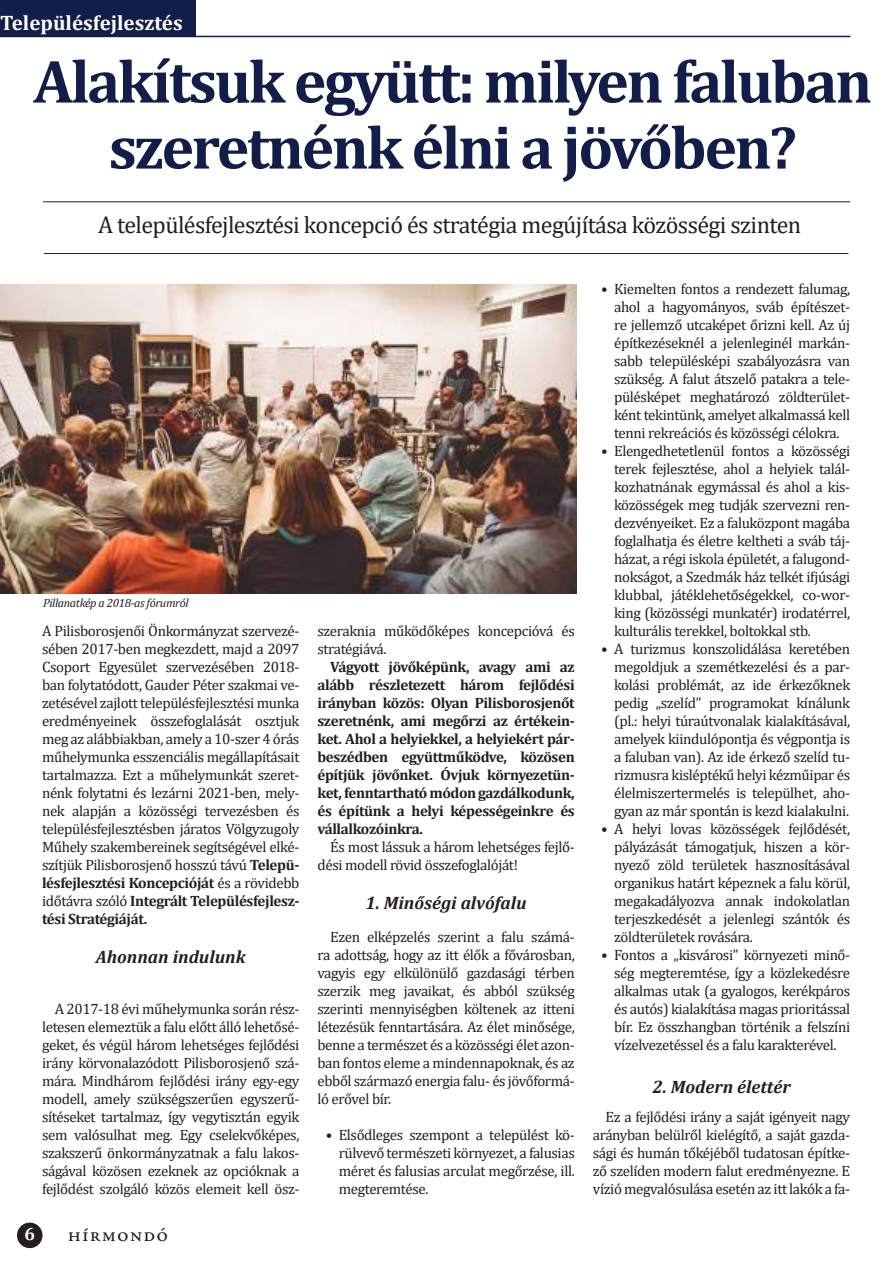
<style>
.page{position:relative;width:893px;height:1263px;background:#fff}
.page>*{position:absolute;margin:0;border:0;box-sizing:border-box;transform-origin:0 0}
.t1{font:700 61.5px/66px "Cambria";letter-spacing:-.04em;color:#121d49;text-align:center}
.t2{font:24px "Cambria";letter-spacing:-.025em;color:#241f1f}
.t3{font:700 21px "Cambria";color:#fff}
.t4{font:21px "Adobe Jenson Pro";letter-spacing:.05em;color:#241f1f}
.t5{font:italic 700 18px "Cambria";color:#241f1f}
.t6{font:700 18px "Cambria";color:#fff}
.t7{font:15px/18px "Cambria";letter-spacing:-.025em;color:#241f1f;text-align:justify}
.t8{font:700 15px/18px "Cambria";letter-spacing:-.025em;color:#241f1f;text-align:justify}
.t9{font:italic 12px "Cambria";letter-spacing:-.03em;color:#241f1f}
.s1{font-weight:700}
</style>
<div class="page">
<hr style="left:0;top:36px;width:850px;height:1px;background:#121d49">
<hr style="left:43px;top:201px;width:807px;height:1px;background:#241f1f">
<hr style="left:44px;top:253px;width:804px;height:1px;background:#241f1f">
<img style="left:0;top:284px;width:577px;height:309px">
<div style="left:0;top:0;width:196px;height:36px;background:#121d49"></div>
<div style="left:17px;top:1222px;width:26px;height:26px;background:#241f1f;border-radius:50%"></div>
<h3 class="t3" style="left:0;top:8px;width:184px">Településfejlesztés</h3>
<h1 class="t1" style="left:33px;top:47px;width:840px">Alakítsuk együtt: milyen faluban szeretnénk élni a jövőben?</h1>
<h2 class="t2" style="left:98px;top:211px;width:705px">A településfejlesztési koncepció és stratégia megújítása közösségi szinten</h2>
<p class="t9" style="left:43px;top:595px;width:147px">Pillanatkép a 2018-as fórumról</p>
<p class="t7" style="left:42px;top:621px;width:259px">A Pilisborosjenői Önkormányzat szervezé&shy;sében 2017-ben megkezdett, majd a 2097<br>Csoport Egyesület szervezésében 2018- ban folytatódott, Gauder Péter szakmai ve&shy;zetésével zajlott településfejlesztési munka eredményeinek összefoglalását osztjuk meg az alábbiakban, amely a 10-szer 4 órás műhelymunka esszenciális megállapításait tartalmazza. Ezt a műhelymunkát szeret&shy;nénk folytatni és lezárni 2021-ben, mely&shy;nek alapján a közösségi tervezésben és településfejlesztésben járatos Völgyzugoly Műhely szakembereinek segítségével elké&shy;szítjük Pilisborosjenő hosszú távú <span class="s1">Telepü&shy;lésfejlesztési Koncepcióját</span> és a rövidebb időtávra szóló <span class="s1">Integrált Településfejlesz&shy;tési Stratégiáját.</span></p>
<p class="t5" style="left:96px;top:944px;width:151px">Ahonnan indulunk</p>
<p class="t7" style="left:42px;top:999px;width:259px;text-indent:13px">A 2017-18 évi műhelymunka során rész&shy;letesen elemeztük a falu előtt álló lehetősé&shy;geket, és végül három lehetséges fejlődési irány körvonalazódott Pilisborosjenő szá&shy;mára. Mindhárom fejlődési irány egy-egy modell, amely szükségszerűen egyszerű&shy;sítéseket tartalmaz, így vegytisztán egyik sem valósulhat meg. Egy cselekvőképes, szakszerű önkormányzatnak a falu lakos&shy;ságával közösen ezeknek az opcióknak a fejlődést szolgáló közös elemeit kell ös -</p>
<p class="t6" style="left:25px;top:1221px;width:12px">6</p>
<h3 class="t4" style="left:68px;top:1222px;width:102px">hírmondó</h3>
<p class="t7" style="left:317px;top:621px;width:259px">szeraknia működőképes koncepcióvá és stratégiává.</p>
<p class="t8" style="left:317px;top:657px;width:259px;text-indent:13px">Vágyott jövőképünk, avagy ami az alább részletezett három fejlődési irányban közös: Olyan Pilisborosjenőt szeretnénk, ami megőrzi az értékein&shy;ket. Ahol a helyiekkel, a helyiekért pár&shy;beszédben együttműködve, közösen építjük jövőnket. Óvjuk környezetün&shy;ket, fenntartható módon gazdálkodunk, és építünk a helyi képességeinkre és vállalkozóinkra.</p>
<p class="t7" style="left:317px;top:837px;width:259px;text-indent:13px">És most lássuk a három lehetséges fejlő&shy;dési modell rövid összefoglalóját!</p>
<p class="t5" style="left:365px;top:890px;width:163px">1. Minőségi alvófalu</p>
<p class="t7" style="left:317px;top:927px;width:259px;text-indent:13px">Ezen elképzelés szerint a falu számá&shy;ra adottság, hogy az itt élők a fővárosban, vagyis egy elkülönülő gazdasági térben szerzik meg javaikat, és abból szükség szerinti mennyiségben költenek az itteni létezésük fenntartására. Az élet minősége, benne a természet és a közösségi élet azon&shy;ban fontos eleme a mindennapoknak, és az ebből származó energia falu- és jövőformá&shy;ló erővel bír.</p>
<p class="t7" style="left:339px;top:1125px;width:238px;text-indent:-13px">• Elsődleges szempont a települést kö&shy;rülvevő természeti környezet, a falusias méret és falusias arculat megőrzése, ill. megteremtése.</p>
<p class="t7" style="left:614px;top:279px;width:238px;text-indent:-13px">• Kiemelten fontos a rendezett falumag, ahol a hagyományos, sváb építészet&shy;re jellemző utcaképet őrizni kell. Az új építkezéseknél a jelenleginél markán&shy;sabb településképi szabályozásra van szükség. A falut átszelő patakra a tele&shy;pülésképet meghatározó zöldterület&shy;ként tekintünk, amelyet alkalmassá kell tenni rekreációs és közösségi célokra.</p>
<p class="t7" style="left:614px;top:441px;width:238px;text-indent:-13px">• Elengedhetetlenül fontos a közösségi terek fejlesztése, ahol a helyiek talál&shy;kozhatnának egymással és ahol a kis&shy;közösségek meg tudják szervezni ren&shy;dezvényeiket. Ez a faluközpont magába foglalhatja és életre keltheti a sváb táj&shy;házat, a régi iskola épületét, a falugond&shy;nokságot, a Szedmák ház telkét ifjúsági klubbal, játéklehetőségekkel, co-wor&shy;king (közösségi munkatér) irodatérrel, kulturális terekkel, boltokkal stb.</p>
<p class="t7" style="left:614px;top:639px;width:238px;text-indent:-13px">• A turizmus konszolidálása keretében megoldjuk a szemétkezelési és a par&shy;kolási problémát, az ide érkezőknek pedig „szelíd” programokat kínálunk (pl.: helyi túraútvonalak kialakításával, amelyek kiindulópontja és végpontja is a faluban van). Az ide érkező szelíd tu&shy;rizmusra kisléptékű helyi kézműipar és élelmiszertermelés is települhet, aho&shy;gyan az már spontán is kezd kialakulni.</p>
<p class="t7" style="left:614px;top:819px;width:238px;text-indent:-13px">• A helyi lovas közösségek fejlődését, pályázását támogatjuk, hiszen a kör&shy;nyező zöld területek hasznosításával organikus határt képeznek a falu körül, megakadályozva annak indokolatlan terjeszkedését a jelenlegi szántók és zöldterületek rovására.</p>
<p class="t7" style="left:614px;top:945px;width:238px;text-indent:-13px">• Fontos a „kisvárosi” környezeti minő&shy;ség megteremtése, így a közlekedésre alkalmas utak (a gyalogos, kerékpáros és autós) kialakítása magas prioritással bír. Ez összhangban történik a felszíni vízelvezetéssel és a falu karakterével.</p>
<p class="t5" style="left:652px;top:1074px;width:140px">2. Modern élettér</p>
<p class="t7" style="left:593px;top:1107px;width:259px;text-indent:13px">Ez a fejlődési irány a saját igényeit nagy arányban belülről kielégítő, a saját gazda&shy;sági és humán tőkéjéből tudatosan építke&shy;ző szelíden modern falut eredményezne. E vízió megvalósulása esetén az itt lakók a fa-</p>
</div>
